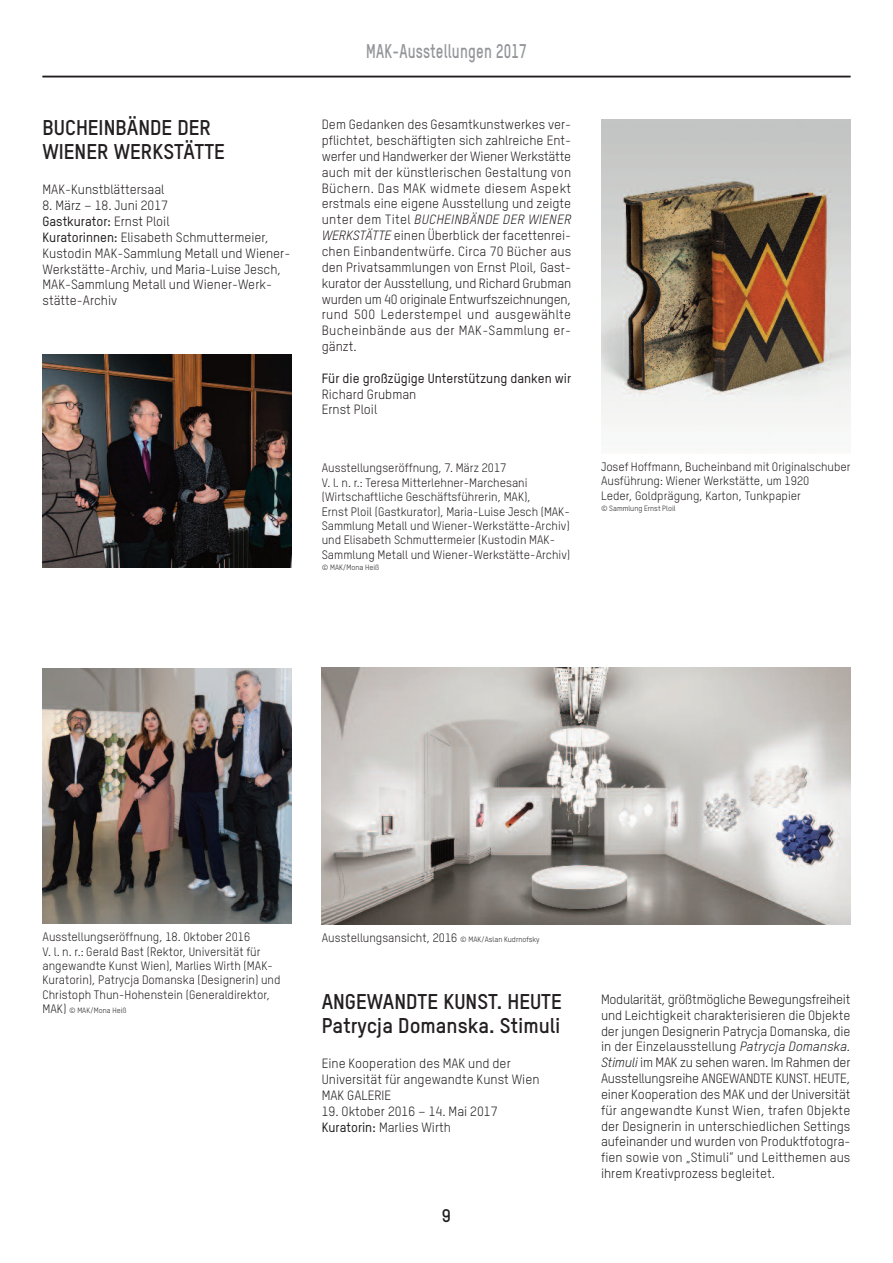
<style>
.page{position:relative;width:893px;height:1263px;background:#fff}
.page>*{position:absolute;margin:0;border:0;box-sizing:border-box;transform-origin:0 0}
.t1{font:700 21px/24px "TSTAR";color:#231f20}
.t2{font:700 19.5px "TSTAR";letter-spacing:.015em;color:#939598;scale:.76 1}
.t3{font:700 18px "TSTAR";color:#231f20}
.t4{font:13.2px/15.9px "TSTAR";color:#231f20}
.t5{font:500 13.2px "TSTAR";color:#231f20}
.t6{font:12px/14.4px "TSTAR";color:#231f20}
.t7{font:7.5px "TSTAR";color:#231f20}
.s1{font-weight:500}
.s2{font-style:italic}
.s3{font-size:7.5px}
.s4{font-size:12px}
</style>
<div class="page">
<hr style="left:43px;top:76px;width:807px;height:1px;background:#231f20">
<img style="left:43px;top:355px;width:249px;height:212px">
<img style="left:43px;top:668px;width:249px;height:255px">
<img style="left:322px;top:668px;width:528px;height:256px">
<img style="left:601px;top:119px;width:249px;height:304px">
<h1 class="t1" style="left:43px;top:118px;width:184px">BUCHEINBÄNDE DER<br>WIENER WERKSTÄTTE</h1>
<p class="t4" style="left:43px;top:183px;width:123px">MAK-Kunstblättersaal</p>
<p class="t4" style="left:43px;top:199px;width:249px">8. März – 18. Juni 2017<br><span class="s1">Gastkurator:</span> Ernst Ploil<br><span class="s1">Kuratorinnen:</span> Elisabeth Schmuttermeier, Kustodin MAK-Sammlung Metall und Wiener-Werkstätte-Archiv, und Maria-Luise Jesch, MAK-Sammlung Metall und Wiener-Werk&shy;stätte-Archiv</p>
<h2 class="t2" style="left:366px;top:44px;width:213px">MAK-Ausstellungen 2017</h2>
<p class="t4" style="left:322px;top:118px;width:251px;text-align:justify">Dem Gedanken des Gesamtkunstwerkes ver&shy;pflichtet, beschäftigten sich zahlreiche Ent&shy;werfer und Handwerker der Wiener Werkstätte auch mit der künstlerischen Gestaltung von Büchern. Das MAK widmete diesem Aspekt erstmals eine eigene Ausstellung und zeigte unter dem Titel <span class="s2">BUCHEINBÄNDE DER WIENER WERKSTÄTTE</span> einen Überblick der facettenrei&shy;chen Einbandentwürfe. Circa 70 Bücher aus den Privatsammlungen von Ernst Ploil, Gast&shy;kurator der Ausstellung, und Richard Grubman wurden um 40 originale Entwurfszeichnungen, rund 500 Lederstempel und ausgewählte Bucheinbände aus der MAK-Sammlung er&shy;gänzt.</p>
<p class="t5" style="left:322px;top:373px;width:251px">Für die großzügige Unterstützung danken wir</p>
<p class="t4" style="left:322px;top:387px;width:96px">Richard Grubman<br>Ernst Ploil</p>
<p class="t6" style="left:322px;top:462px;width:250px">Ausstellungseröffnung, 7. März 2017<br>V. l. n. r.: Teresa Mitterlehner-Marchesani (Wirtschaftliche Geschäftsführerin, MAK),<br>Ernst Ploil (Gastkurator), Maria-Luise Jesch (MAK-Sammlung Metall und Wiener-Werkstätte-Archiv) und Elisabeth Schmuttermeier (Kustodin MAK-Sammlung Metall und Wiener-Werkstätte-Archiv)</p>
<p class="t7" style="left:322px;top:564px;width:59px">© MAK/Mona Heiß</p>
<p class="t6" style="left:601px;top:461px;width:251px">Josef Hoffmann, Bucheinband mit Originalschuber<br>Ausführung: Wiener Werkstätte, um 1920<br>Leder, Goldprägung, Karton, Tunkpapier</p>
<p class="t7" style="left:601px;top:505px;width:76px">© Sammlung Ernst Ploil</p>
<p class="t6" style="left:43px;top:931px;width:209px">Ausstellungseröffnung, 18. Oktober 2016</p>
<p class="t6" style="left:322px;top:932px;width:219px">Ausstellungsansicht, 2016 <span class="s3">© MAK/Aslan Kudrnofsky</span></p>
<p class="t6" style="left:43px;top:945px;width:239px">V. l. n. r.: Gerald Bast (Rektor, Universität für angewandte Kunst Wien), Marlies Wirth (MAK-Kuratorin), Patrycja Domanska (Designerin) und Christoph Thun-Hohenstein (Generaldirektor,</p>
<p class="t7" style="left:43px;top:1008px;width:86px"><span class="s4">MAK)</span> © MAK/Mona Heiß</p>
<h1 class="t1" style="left:322px;top:992px;width:242px">ANGEWANDTE KUNST. HEUTE<br>Patrycja Domanska. Stimuli</h1>
<p class="t4" style="left:322px;top:1057px;width:219px">Eine Kooperation des MAK und der<br>Universität für angewandte Kunst Wien<br>MAK GALERIE</p>
<p class="t4" style="left:322px;top:1105px;width:177px">19. Oktober 2016 – 14. Mai 2017<br><span class="s1">Kuratorin:</span> Marlies Wirth</p>
<h3 class="t3" style="left:442px;top:1209px;width:11px">9</h3>
<p class="t4" style="left:601px;top:993px;width:251px;text-align:justify">Modularität, größtmögliche Bewegungsfreiheit und Leichtigkeit charakterisieren die Objekte der jungen Designerin Patrycja Domanska, die in der Einzelausstellung <span class="s2">Patrycja Domanska.<br>Stimuli</span> im MAK zu sehen waren. Im Rahmen der Ausstellungsreihe ANGEWANDTE KUNST. HEUTE, einer Kooperation des MAK und der Universität für angewandte Kunst Wien, trafen Objekte der Designerin in unterschiedlichen Settings aufeinander und wurden von Produktfotogra&shy;fien sowie von „Stimuli“ und Leitthemen aus ihrem Kreativprozess begleitet.</p>
</div>
